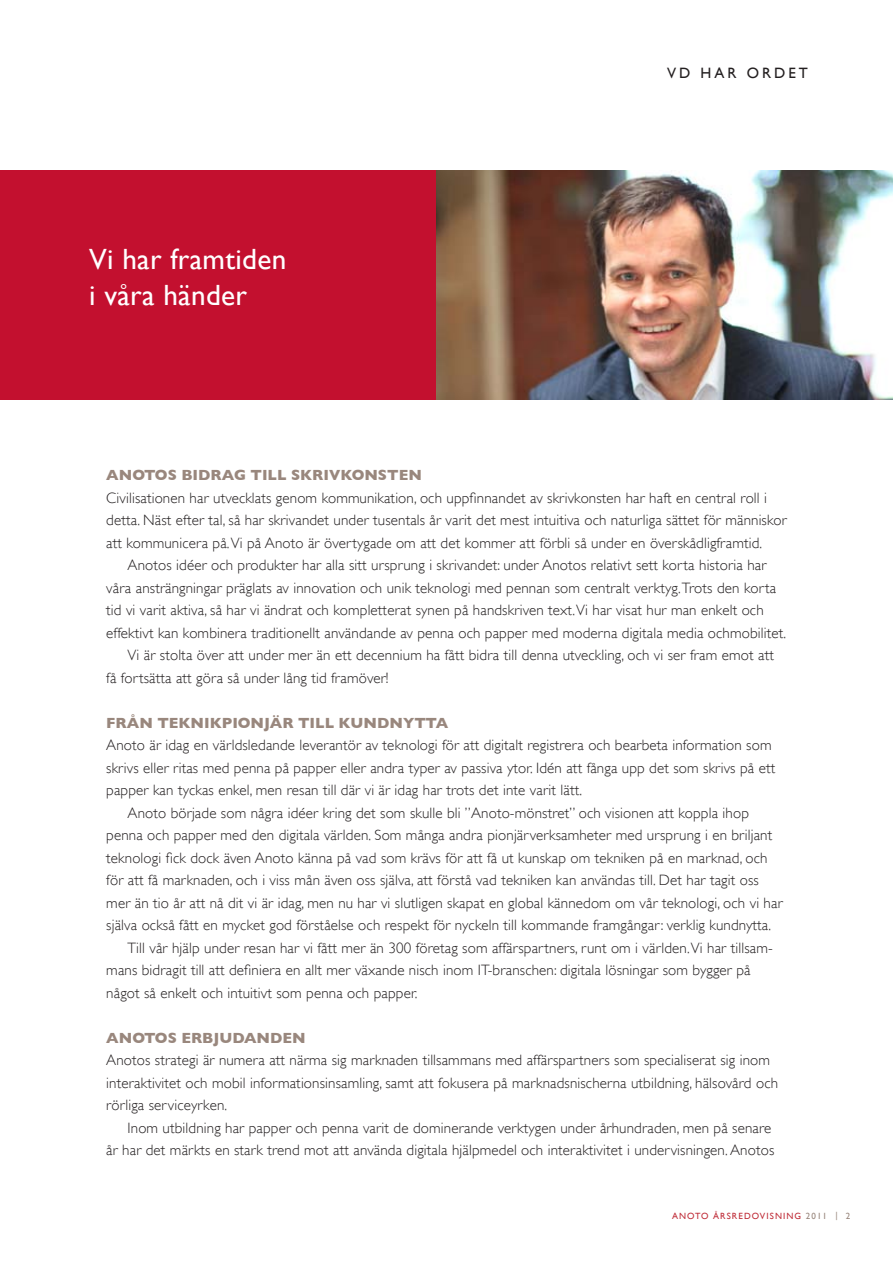
<style>
.page{position:relative;width:893px;height:1263px;background:#fff}
.page>*{position:absolute;margin:0;border:0;box-sizing:border-box;transform-origin:0 0}
.Vit_rubrik{font:29.25px/35.1px "Gill Sans";letter-spacing:.01em;color:#fff}
._2_Brödtext{font:300 15px/22.5px "Gill Sans";letter-spacing:.01em;color:#231f20}
._3_Mellanrubrik{font:700 15px "Gill Sans";color:#99877d}
.Sidrubrik{font:15px "Gill Sans";letter-spacing:.2em;color:#231f20}
.t1{font:9px "Gill Sans";letter-spacing:.12em;color:#bf2b37}
.s1{color:#99877d}
</style>
<div class="page">
<img style="left:436px;top:170px;width:457px;height:230px">
<div style="left:0;top:170px;width:436px;height:230px;background:#c3102f"></div>
<p class="Vit_rubrik" style="left:89px;top:242px;width:199px">Vi har framtiden i våra händer</p>
<p class="Sidrubrik" style="left:667px;top:65px;width:142px">VD HAR ORDET</p>
<p class="_3_Mellanrubrik" style="left:106px;top:466px;width:317px">ANOTOS BIDRAG TILL SKRIVKONSTEN</p>
<p class="_2_Brödtext" style="left:106px;top:486px;width:682px">Civilisationen har utvecklats genom kommunikation, och uppfinnandet av skrivkonsten har haft en central roll i detta. Näst efter tal, så har skrivandet under tusentals år varit det mest intuitiva och naturliga sättet för människor att kommunicera på. Vi på Anoto är övertygade om att det kommer att förbli så under en överskådligframtid.</p>
<p class="_2_Brödtext" style="left:106px;top:554px;width:681px;text-indent:21px">Anotos idéer och produkter har alla sitt ursprung i skrivandet: under Anotos relativt sett korta historia har våra ansträngningar präglats av innovation och unik teknologi med pennan som centralt verktyg. Trots den korta tid vi varit aktiva, så har vi ändrat och kompletterat synen på handskriven text. Vi har visat hur man enkelt och effektivt kan kombinera traditionellt användande av penna och papper med moderna digitala media ochmobilitet.</p>
<p class="_2_Brödtext" style="left:106px;top:644px;width:669px;text-indent:21px">Vi är stolta över att under mer än ett decennium ha fått bidra till denna utveckling, och vi ser fram emot att få fortsätta att göra så under lång tid framöver!</p>
<p class="_3_Mellanrubrik" style="left:106px;top:714px;width:344px">FRÅN TEKNIKPIONJÄR TILL KUNDNYTTA</p>
<p class="_2_Brödtext" style="left:106px;top:734px;width:670px">Anoto är idag en världsledande leverantör av teknologi för att digitalt registrera och bearbeta information som skrivs eller ritas med penna på papper eller andra typer av passiva ytor. Idén att fånga upp det som skrivs på ett papper kan tyckas enkel, men resan till där vi är idag har trots det inte varit lätt.</p>
<p class="_2_Brödtext" style="left:106px;top:801px;width:678px;text-indent:21px">Anoto började som några idéer kring det som skulle bli ”Anoto-mönstret” och visionen att koppla ihop penna och papper med den digitala världen. Som många andra pionjärverksamheter med ursprung i en briljant teknologi fick dock även Anoto känna på vad som krävs för att få ut kunskap om tekniken på en marknad, och för att få marknaden, och i viss mån även oss själva, att förstå vad tekniken kan användas till. Det har tagit oss mer än tio år att nå dit vi är idag, men nu har vi slutligen skapat en global kännedom om vår teknologi, och vi har själva också fått en mycket god förståelse och respekt för nyckeln till kommande framgångar: verklig kundnytta.</p>
<p class="_2_Brödtext" style="left:106px;top:936px;width:668px;text-indent:21px">Till vår hjälp under resan har vi fått mer än 300 företag som affärspartners, runt om i världen. Vi har tillsam&shy;mans bidragit till att definiera en allt mer växande nisch inom IT-branschen: digitala lösningar som bygger på något så enkelt och intuitivt som penna och papper.</p>
<p class="_3_Mellanrubrik" style="left:106px;top:1029px;width:201px">ANOTOS ERBJUDANDEN</p>
<p class="_2_Brödtext" style="left:106px;top:1049px;width:673px">Anotos strategi är numera att närma sig marknaden tillsammans med affärspartners som specialiserat sig inom interaktivitet och mobil informationsinsamling, samt att fokusera på marknadsnischerna utbildning, hälsovård och rörliga serviceyrken.</p>
<p class="_2_Brödtext" style="left:106px;top:1116px;width:669px;text-align:right">Inom utbildning har papper och penna varit de dominerande verktygen under århundraden, men på senare<br>år har det märkts en stark trend mot att använda digitala hjälpmedel och interaktivitet i undervisningen. Anotos</p>
<p class="t1" style="left:672px;top:1211px;width:180px">ANOTO ÅRSREDOVISNING <span class="s1">2011 | 2</span></p>
</div>
